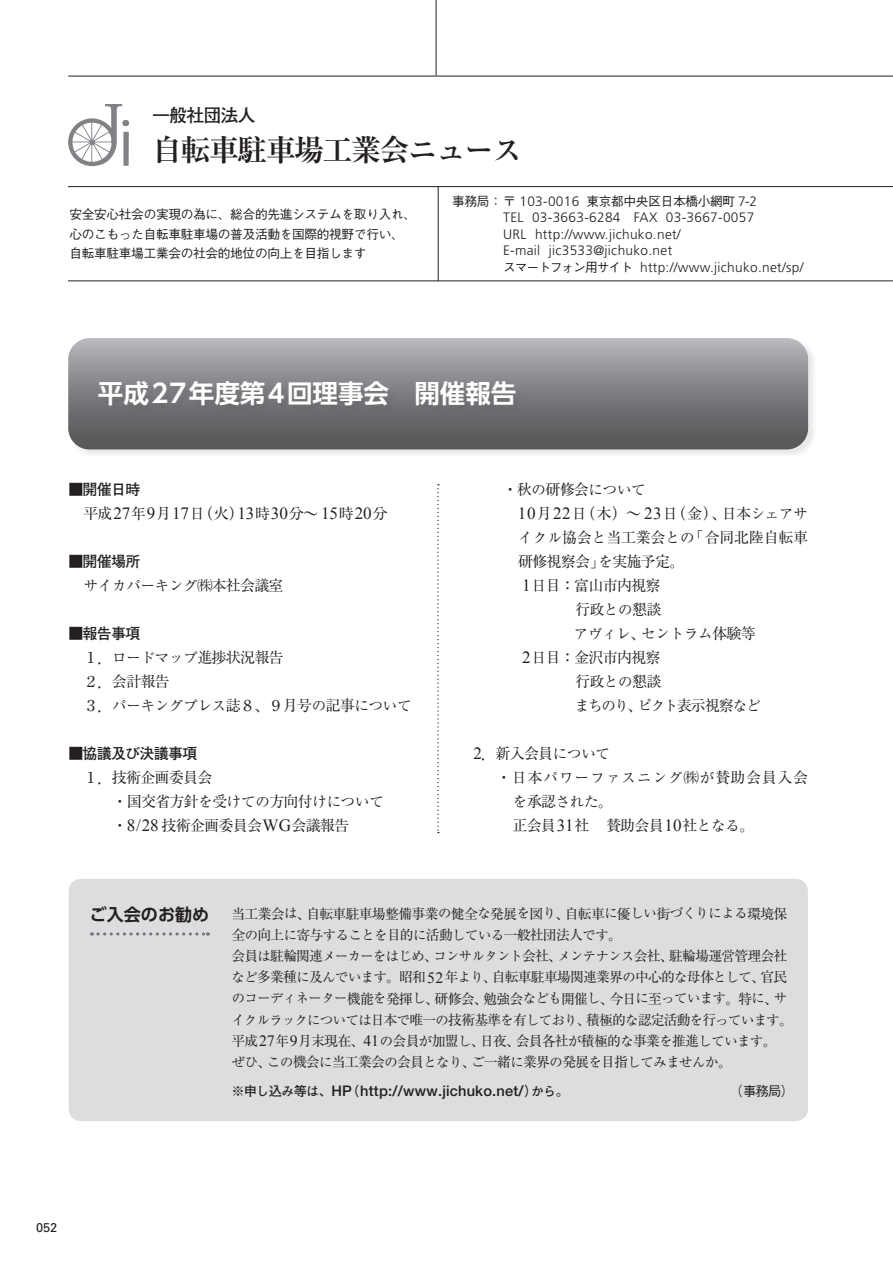
<style>
.page{position:relative;width:893px;height:1263px;background:#fff}
.page>*{position:absolute;margin:0;border:0;box-sizing:border-box;transform-origin:0 0}
.t1{font:700 30px "Ryumin Pr 5";letter-spacing:-.055em;color:#231f20}
.t2{font:700 25.5px "UD Shin Go Pro De";color:#fff}
.t3{font:700 18px "Futo Go B101 Pr 5";letter-spacing:-.055em;color:#231f20}
.t4{font:17.1px "Times New Roman";color:#231f20}
.t5{font:700 16.95px "UD Shin Go Pr 6 N De";color:#231f20}
.t6{font:15px/24px "Ryumin Pr 5";letter-spacing:-.05em;color:#231f20}
.t7{font:700 15px "Futo Go B101 Pr 5";letter-spacing:-.05em;color:#231f20}
.t8{font:15px "Ryumin Pr 5";letter-spacing:-.02em;color:#231f20}
.t9{font:500 14.55px "Helvetica Neue";letter-spacing:.015em;color:#231f20}
.t10{font:14.4px "Ryumin Pr 5";letter-spacing:-.01em;color:#231f20}
.t11{font:14.4px/24px "Ryumin Pr 5";letter-spacing:.085em;color:#231f20}
.t12{font:14.4px "Ryumin Pr 5";letter-spacing:-.085em;color:#231f20}
.t13{font:13.8px/21.3px "Ryumin Pr 5";letter-spacing:-.055em;color:#231f20}
.t14{font:300 13.65px/16.5px "Frutiger";letter-spacing:.025em;color:#231f20}
.t15{font:500 13.35px "Gothic BBB Pr 5";color:#231f20}
.t16{font:13.2px/21.3px "Ryumin Pr 5";letter-spacing:-.035em;color:#231f20}
.t17{font:500 12.75px/19.5px "Gothic BBB Pr 5";letter-spacing:-.03em;color:#231f20}
.t18{font:12.75px "Univers";color:#231f20}
.s1{font-size:28.8px}
.s2{font-family:"Frutiger";font-weight:300;font-size:13.65px}
.s3{font-family:"Gothic BBB Pr 5";font-weight:500;font-size:12.75px}
.s4{font-family:"Ryumin Pr 5";font-size:15px}
.s5{font-family:"Hira Min Pro W3";font-size:15px}
.s6{font-size:15px}
.s7{font-family:"Hira Min Pro W3"}
.s8{font-size:14.4px}
.s9{font-family:"Times New Roman";font-size:17.1px}
.s10{font-size:13.2px}
.s11{font-size:13.8px}
.s12{font-family:"Hira Min Pro W3";font-size:13.8px}
.s13{font-family:"Times New Roman";font-size:15.75px}
.s14{font-family:"Futo Go B101 Pr 5";font-weight:700;font-size:13.35px}
.s15{font-family:"Futo Go B101 Pr 5";font-weight:700;font-size:12.75px}
</style>
<div class="page">
<hr style="left:68px;top:76px;width:825px;height:1px;background:#231f20">
<div style="left:69px;top:879px;width:739px;height:242px;background:#dcdddf;border-radius:13px"></div>
<svg style="left:92px;top:932px;width:116px;height:3px"></svg>
<svg style="left:437px;top:484px;width:2px;height:349px"></svg>
<hr style="left:68px;top:281px;width:825px;height:1px;background:#231f20">
<hr style="left:436px;top:0;width:1px;height:76px;background:#231f20">
<hr style="left:438px;top:186px;width:1px;height:95px;background:#231f20">
<hr style="left:68px;top:186px;width:825px;height:1px;background:#231f20">
<svg style="left:68px;top:104px;width:61px;height:62px"></svg>
<div style="left:68px;top:338px;width:749px;height:120px;background:#231f20;opacity:.1"></div>
<svg style="left:68px;top:338px;width:740px;height:111px;background:#828386"></svg>
<div style="left:99px;top:381px;width:426px;height:34px;background:#231f20;opacity:.1"></div>
<h3 class="t3" style="left:152px;top:101px;width:105px">一般社団法人</h3>
<h1 class="t1" style="left:152px;top:126px;width:371px">自転車駐車場工業会<span class="s1">ニュース</span></h1>
<p class="t17" style="left:452px;top:190px;width:306px">事務局：〒 <span class="s2">103-0016</span> 東京都中央区日本橋小網町 <span class="s2">7-2</span></p>
<p class="t14" style="left:503px;top:209px;width:302px">TEL 03-3663-6284 FAX 03-3667-0057<br>URL http://www.jichuko.net/<br>E-mail jic3533@jichuko.net<br><span class="s3">スマートフォン用サイト</span> http://www.jichuko.net/sp/</p>
<p class="t17" style="left:69px;top:203px;width:348px">安全安心社会の実現の為に、総合的先進システムを取り入れ、心のこもった自転車駐車場の普及活動を国際的視野で行い、自転車駐車場工業会の社会的地位の向上を目指します</p>
<h2 class="t2" style="left:98px;top:373px;width:420px">平成27年度第4回理事会　開催報告</h2>
<p class="t7" style="left:68px;top:477px;width:74px">■開催日時</p>
<p class="t4" style="left:83px;top:504px;width:306px"><span class="s4">平成</span>27<span class="s4">年</span>9<span class="s4">月</span>17<span class="s4">日</span><span class="s5">（</span><span class="s4">火</span><span class="s5">）</span>13<span class="s4">時</span>30<span class="s4">分</span><span class="s5">～</span> 15<span class="s4">時</span>20<span class="s4">分</span></p>
<p class="t7" style="left:68px;top:549px;width:74px">■開催場所</p>
<p class="t10" style="left:84px;top:574px;width:201px">サイカパーキング<span class="s6">㈱本社会議室</span></p>
<p class="t7" style="left:68px;top:621px;width:73px">■報告事項</p>
<p class="t6" style="left:83px;top:644px;width:202px">１<span class="s7">．</span><span class="s8">ロードマップ</span>進捗状況報告<br>２<span class="s7">．</span>会計報告</p>
<p class="t10" style="left:83px;top:694px;width:330px"><span class="s6">３</span><span class="s5">．</span>パーキングプレス<span class="s6">誌８</span><span class="s5">、</span><span class="s6">９月号</span>の<span class="s6">記事</span>について</p>
<p class="t7" style="left:68px;top:741px;width:131px">■協議及<span class="s8">び</span>決議事項</p>
<p class="t6" style="left:113px;top:764px;width:273px;text-indent:-29px">１<span class="s7">．</span>技術企画委員会<br><span class="s7">・</span>国交省方針<span class="s8">を</span>受<span class="s8">けての</span>方向付<span class="s8">けについて</span><span class="s7">・</span><span class="s9">8/28</span> 技術企画委員会<span class="s9">WG</span>会議報告</p>
<p class="t10" style="left:503px;top:478px;width:144px"><span class="s5">・</span><span class="s6">秋</span>の<span class="s6">研修会</span>について</p>
<p class="t6" style="left:518px;top:500px;width:291px"><span class="s9">10</span>月<span class="s9">22</span>日<span class="s7">（</span>木<span class="s7">）～</span> <span class="s9">23</span>日<span class="s7">（</span>金<span class="s7">）、</span>日本<span class="s8">シェアサ</span></p>
<p class="t8" style="left:518px;top:526px;width:291px"><span class="s8">イクル</span>協会<span class="s8">と</span>当工業会<span class="s8">との</span><span class="s7">「</span>合同北陸自転車</p>
<p class="t6" style="left:518px;top:548px;width:168px">研修視察会<span class="s7">」</span><span class="s8">を</span>実施予定<span class="s7">。</span></p>
<p class="t6" style="left:522px;top:572px;width:140px"><span class="s9">1</span>日目<span class="s7">：</span>富山市内視察</p>
<p class="t6" style="left:575px;top:596px;width:88px">行政<span class="s8">との</span>懇談</p>
<p class="t10" style="left:574px;top:622px;width:183px">アヴィレ<span class="s5">、</span>セントラム<span class="s6">体験等</span></p>
<p class="t6" style="left:522px;top:644px;width:141px;text-align:right"><span class="s9">2</span>日目<span class="s7">：</span>金沢市内視察行政<span class="s8">との</span>懇談</p>
<p class="t12" style="left:575px;top:694px;width:187px">まちのり<span class="s5">、</span>ピクト<span class="s6">表示視察</span>など</p>
<p class="t6" style="left:473px;top:740px;width:138px"><span class="s9">2</span><span class="s7">．</span>新入会員<span class="s8">について</span></p>
<p class="t11" style="left:513px;top:764px;width:297px;text-indent:-16px"><span class="s5">・</span><span class="s6">日本</span>パワーファスニング<span class="s6">㈱</span>が<span class="s6">賛助会員入会</span>を<span class="s6">承認</span>された<span class="s5">。</span></p>
<p class="t6" style="left:512px;top:812px;width:243px">正会員<span class="s9">31</span>社 賛助会員<span class="s9">10</span>社<span class="s8">となる</span><span class="s7">。</span></p>
<p class="t5" style="left:90px;top:901px;width:121px">ご入会のお勧め</p>
<p class="t13" style="left:231px;top:902px;width:557px">当工業会<span class="s10">は</span><span class="s7">、</span>自転車駐車場整備事業<span class="s10">の</span>健全<span class="s10">な</span>発展<span class="s10">を</span>図<span class="s10">り</span><span class="s7">、</span>自転車<span class="s10">に</span>優<span class="s10">しい</span>街<span class="s10">づくりによる</span>環境保全<span class="s10">の</span>向上<span class="s10">に</span>寄与<span class="s10">することを</span>目的<span class="s10">に</span>活動<span class="s10">している</span>一般社団法人<span class="s10">です</span><span class="s7">。</span></p>
<p class="t16" style="left:232px;top:944px;width:557px"><span class="s11">会員</span>は<span class="s11">駐輪関連</span>メーカーをはじめ<span class="s12">、</span>コンサルタント<span class="s11">会社</span><span class="s12">、</span>メンテナンス<span class="s11">会社</span><span class="s12">、</span><span class="s11">駐輪場運営管理会社</span></p>
<p class="t13" style="left:232px;top:966px;width:557px"><span class="s10">など</span>多業種<span class="s10">に</span>及<span class="s10">んでいます</span><span class="s7">。</span>昭和<span class="s13">52</span>年<span class="s10">より</span><span class="s7">、</span>自転車駐車場関連業界<span class="s10">の</span>中心的<span class="s10">な</span>母体<span class="s10">として</span><span class="s7">、</span>官民</p>
<p class="t16" style="left:232px;top:987px;width:563px">のコーディネーター<span class="s11">機能</span>を<span class="s11">発揮</span>し<span class="s12">、</span><span class="s11">研修会</span><span class="s12">、</span><span class="s11">勉強会</span>なども<span class="s11">開催</span>し<span class="s12">、</span><span class="s11">今日</span>に<span class="s11">至</span>っています<span class="s12">。</span><span class="s11">特</span>に<span class="s12">、</span>サイクルラックについては<span class="s11">日本</span>で<span class="s11">唯一</span>の<span class="s11">技術基準</span>を<span class="s11">有</span>しており<span class="s12">、</span><span class="s11">積極的</span>な<span class="s11">認定活動</span>を<span class="s11">行</span>っています<span class="s12">。</span></p>
<p class="t13" style="left:232px;top:1029px;width:547px">平成<span class="s13">27</span>年<span class="s13">9</span>月末現在<span class="s7">、</span><span class="s13">41</span><span class="s10">の</span>会員<span class="s10">が</span>加盟<span class="s10">し</span><span class="s7">、</span>日夜<span class="s7">、</span>会員各社<span class="s10">が</span>積極的<span class="s10">な</span>事業<span class="s10">を</span>推進<span class="s10">しています</span><span class="s7">。</span></p>
<p class="t16" style="left:232px;top:1051px;width:501px">ぜひ<span class="s12">、</span>この<span class="s11">機会</span>に<span class="s11">当工業会</span>の<span class="s11">会員</span>となり<span class="s12">、</span>ご<span class="s11">一緒</span>に<span class="s11">業界</span>の<span class="s11">発展</span>を<span class="s11">目指</span>してみませんか<span class="s12">。</span></p>
<p class="t9" style="left:231px;top:1082px;width:339px"><span class="s14">※申</span><span class="s15">し</span><span class="s14">込</span><span class="s15">み</span><span class="s14">等</span><span class="s15">は</span><span class="s14">、</span>HP<span class="s14">（</span>http://www.jichuko.net/<span class="s14">）</span><span class="s15">から</span><span class="s14">。</span></p>
<p class="t15" style="left:729px;top:1080px;width:66px">（事務局）</p>
<p class="t18" style="left:36px;top:1220px;width:23px">052</p>
</div>
